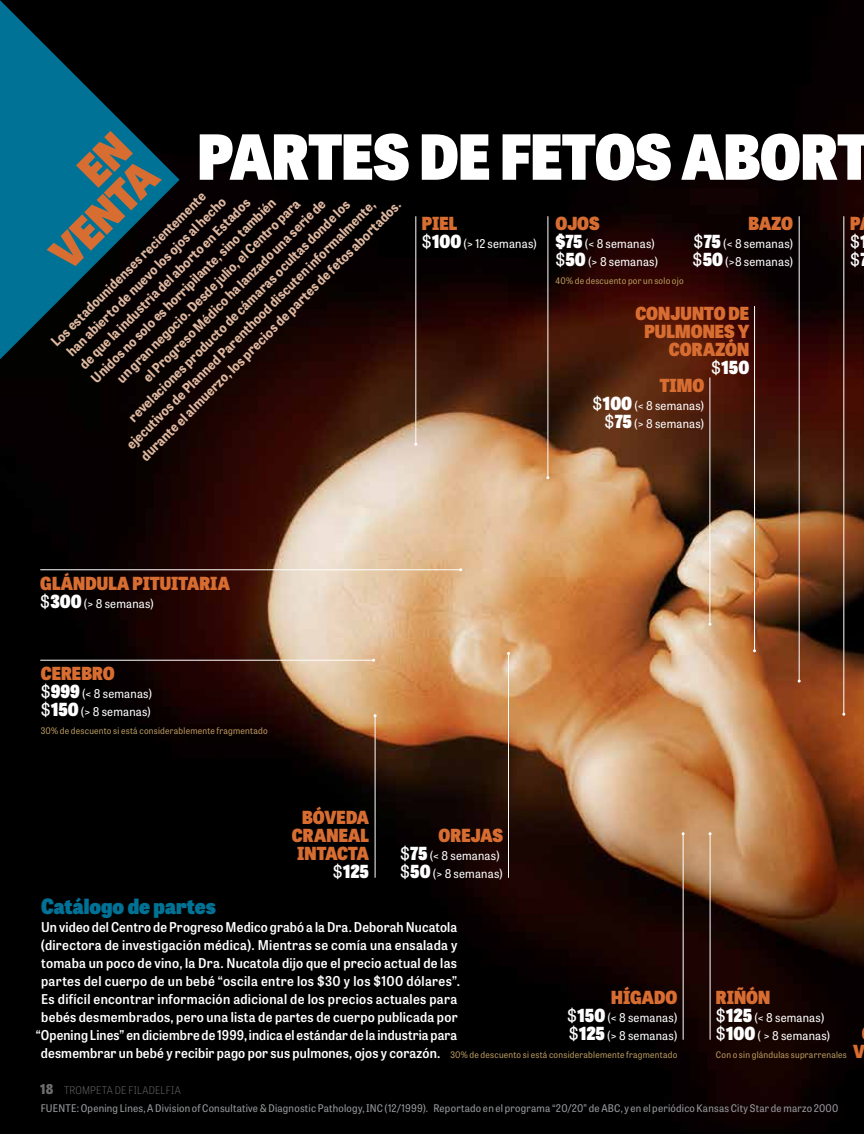
<style>
.page{position:relative;width:864px;height:1134px;background:#fff}
.page>*{position:absolute;margin:0;border:0;box-sizing:border-box;transform-origin:0 0}
.t1{font:800 61.95px "Tablet Gothic Narrow";letter-spacing:-.005em;color:#fff}
.t2{font:800 43.35px/39px "Tablet Gothic Narrow";color:#d86d32;text-align:right}
.t3{font:800 21px "Tablet Gothic Narrow";color:#007296}
.t4{font:800 18px/18px "Tablet Gothic Narrow";letter-spacing:.005em;color:#d86d32;text-align:right}
.t5{font:18px/18px "Tablet Gothic Narrow";color:#fff}
.t6{font:600 13.5px "Tablet Gothic Narrow";letter-spacing:.015em;color:#fff}
.t7{font:700 13.5px "Tablet Gothic Narrow";color:#e1baa2}
.t8{font:12px/18px "Tablet Gothic Narrow";letter-spacing:.015em;color:#fff}
.t9{font:10.5px "Tablet Gothic Narrow";letter-spacing:.02em;color:#989a9d}
.t10{font:100 10.5px "Tablet Gothic Narrow";letter-spacing:.02em;color:#6d6e70}
.t11{font:9px "Tablet Gothic Narrow";letter-spacing:.025em;color:#b8985e}
.s1{font-weight:800;font-size:18px}
.s2{font-size:18px}
.s3{font-weight:800;color:#d86d32}
.s4{font-weight:800}
.s5{font-weight:400;color:#fff}
.s6{color:#fff}
.s7{font-weight:800;font-size:13.5px}
</style>
<div class="page">
<img style="left:0;top:0;width:864px;height:1134px">
<svg style="left:0;top:0;width:180px;height:359px;background:#013a4c"></svg>
<hr style="left:843px;top:216px;width:1px;height:498px;background:#fff">
<hr style="left:799px;top:216px;width:1px;height:465px;background:#fff">
<hr style="left:710px;top:378px;width:1px;height:246px;background:#fff">
<hr style="left:415px;top:216px;width:1px;height:228px;background:#fff">
<hr style="left:754px;top:306px;width:1px;height:345px;background:#fff">
<hr style="left:548px;top:216px;width:1px;height:262px;background:#fff">
<hr style="left:375px;top:716px;width:1px;height:162px;background:#fff">
<hr style="left:710px;top:834px;width:1px;height:206px;background:#fff">
<hr style="left:683px;top:834px;width:1px;height:206px;background:#fff">
<hr style="left:508px;top:653px;width:1px;height:225px;background:#fff">
<hr style="left:40px;top:569px;width:421px;height:1px;background:#fff">
<hr style="left:40px;top:660px;width:334px;height:1px;background:#fff">
<h2 class="t2" style="left:15px;top:218px;width:132px;rotate:-45deg">EN<br>VENTA</h2>
<h1 class="t1" style="left:198px;top:110px;width:675px">PARTES DE FETOS ABORT</h1>
<p class="t7" style="left:47px;top:337px;width:214px;rotate:-45deg">Los estadounidenses recientemente</p>
<p class="t7" style="left:62px;top:347px;width:220px;rotate:-45deg">han abierto de nuevo los ojos al hecho</p>
<p class="t7" style="left:75px;top:360px;width:237px;rotate:-45deg">de que la industria del aborto en Estados</p>
<p class="t7" style="left:87px;top:374px;width:256px;rotate:-45deg">Unidos no solo es horripilante, sino también</p>
<p class="t7" style="left:112px;top:373px;width:254px;rotate:-45deg">un gran negocio. Desde julio, el Centro para</p>
<p class="t7" style="left:139px;top:373px;width:253px;rotate:-45deg">el Progreso Médico ha lanzado una serie de</p>
<p class="t7" style="left:124px;top:413px;width:308px;rotate:-45deg">revelaciones producto de cámaras ocultas donde los</p>
<p class="t7" style="left:122px;top:440px;width:347px;rotate:-45deg">ejecutivos de Planned Parenthood discuten informalmente,</p>
<p class="t7" style="left:136px;top:451px;width:363px;rotate:-45deg">durante el almuerzo, los precios de partes de fetos abortados.</p>
<h3 class="t4" style="left:555px;top:213px;width:46px">OJOS</h3>
<p class="t8" style="left:555px;top:234px;width:104px"><span class="s1">$75</span> (&lt; 8 semanas) <span class="s2">$</span><span class="s1">50</span> (&gt; 8 semanas)</p>
<p class="t11" style="left:555px;top:274px;width:130px">40% de descuento por un solo ojo</p>
<h3 class="t4" style="left:749px;top:213px;width:46px">BAZO</h3>
<p class="t8" style="left:693px;top:234px;width:102px"><span class="s2">$</span><span class="s1">75</span> (&lt; 8 semanas) <span class="s2">$</span><span class="s1">50</span> (&gt;8 semanas)</p>
<h3 class="t4" style="left:422px;top:213px;width:37px">PIEL</h3>
<p class="t8" style="left:422px;top:234px;width:117px"><span class="s2">$</span><span class="s1">100</span> (&gt; 12 semanas)</p>
<h3 class="t5" style="left:850px;top:214px;width:19px"><span class="s3">P </span>$<span class="s4">1 </span>$</h3>
<h3 class="t4" style="left:635px;top:303px;width:115px">CONJUNTO DE<br>PULMONES Y<br>CORAZÓN <span class="s5">$</span><span class="s6">150</span></h3>
<h3 class="t4" style="left:660px;top:375px;width:46px">TIMO</h3>
<p class="t8" style="left:593px;top:396px;width:113px;text-align:right"><span class="s2">$</span><span class="s1">100</span> (&lt; 8 semanas) <span class="s2">$</span><span class="s1">75</span> (&gt; 8 semanas)</p>
<h3 class="t4" style="left:40px;top:573px;width:191px">GLÁNDULA PITUITARIA</h3>
<p class="t8" style="left:40px;top:594px;width:115px"><span class="s2">$</span><span class="s1">300</span> (&gt; 8 semanas)</p>
<h3 class="t4" style="left:41px;top:663px;width:76px">CEREBRO</h3>
<p class="t8" style="left:41px;top:684px;width:113px"><span class="s2">$</span><span class="s1">999</span> (&lt; 8 semanas) <span class="s2">$</span><span class="s1">150</span> (&gt; 8 semanas)</p>
<p class="t11" style="left:41px;top:724px;width:229px">30% de descuento si está considerablemente fragmentado</p>
<h3 class="t4" style="left:292px;top:807px;width:79px">BÓVEDA<br>CRANEAL<br>INTACTA <span class="s5">$</span><span class="s6">125</span></h3>
<h3 class="t4" style="left:439px;top:825px;width:66px">OREJAS</h3>
<p class="t8" style="left:400px;top:846px;width:104px"><span class="s2">$</span><span class="s1">75</span> (&lt; 8 semanas) <span class="s2">$</span><span class="s1">50</span> (&gt; 8 semanas)</p>
<h3 class="t3" style="left:41px;top:890px;width:176px">Catálogo de partes</h3>
<p class="t6" style="left:41px;top:918px;width:418px">Un video del Centro de Progreso Medico grabó a la Dra. Deborah Nucatola</p>
<p class="t6" style="left:41px;top:936px;width:418px">(directora de investigación médica). Mientras se comía una ensalada y</p>
<p class="t6" style="left:41px;top:954px;width:417px">tomaba un poco de vino, la Dra. Nucatola dijo que el precio actual de las</p>
<p class="t6" style="left:41px;top:972px;width:420px">partes del cuerpo de un bebé “oscila entre los $30 y los $100 dólares”.</p>
<p class="t6" style="left:41px;top:989px;width:418px">Es difícil encontrar información adicional de los precios actuales para</p>
<p class="t6" style="left:41px;top:1008px;width:418px">bebés desmembrados, pero una lista de partes de cuerpo publicada por</p>
<p class="t6" style="left:36px;top:1026px;width:423px">“Opening Lines” en diciembre de 1999, indica el estándar de la industria para</p>
<p class="t6" style="left:41px;top:1044px;width:401px">desmembrar un bebé y recibir pago por sus pulmones, ojos y corazón.</p>
<h3 class="t4" style="left:611px;top:987px;width:68px">HÍGADO</h3>
<p class="t8" style="left:567px;top:1008px;width:112px"><span class="s2">$</span><span class="s1">150</span> (&lt; 8 semanas) <span class="s2">$</span><span class="s1">125</span> (&gt; 8 semanas)</p>
<p class="t11" style="left:450px;top:1048px;width:229px">30% de descuento si está considerablemente fragmentado</p>
<p class="t10" style="left:40px;top:1083px;width:142px"><span class="s7">18</span> TROMPETA DE FILADELFIA</p>
<h3 class="t4" style="left:716px;top:987px;width:56px">RIÑÓN</h3>
<p class="t8" style="left:716px;top:1008px;width:116px"><span class="s2">$</span><span class="s1">125</span> (&lt; 8 semanas) <span class="s2">$</span><span class="s1">100</span> ( &gt; 8 semanas)</p>
<p class="t11" style="left:716px;top:1048px;width:133px">Con o sin glándulas suprarrenales</p>
<h3 class="t4" style="left:853px;top:1041px;width:13px">V</h3>
<p class="t9" style="left:41px;top:1101px;width:799px">FUENTE: Opening Lines, A Division of Consultative &amp; Diagnostic Pathology, INC (12/1999). Reportado en el programa “20/20” de ABC, y en el periódico Kansas City Star de marzo 2000</p>
</div>
